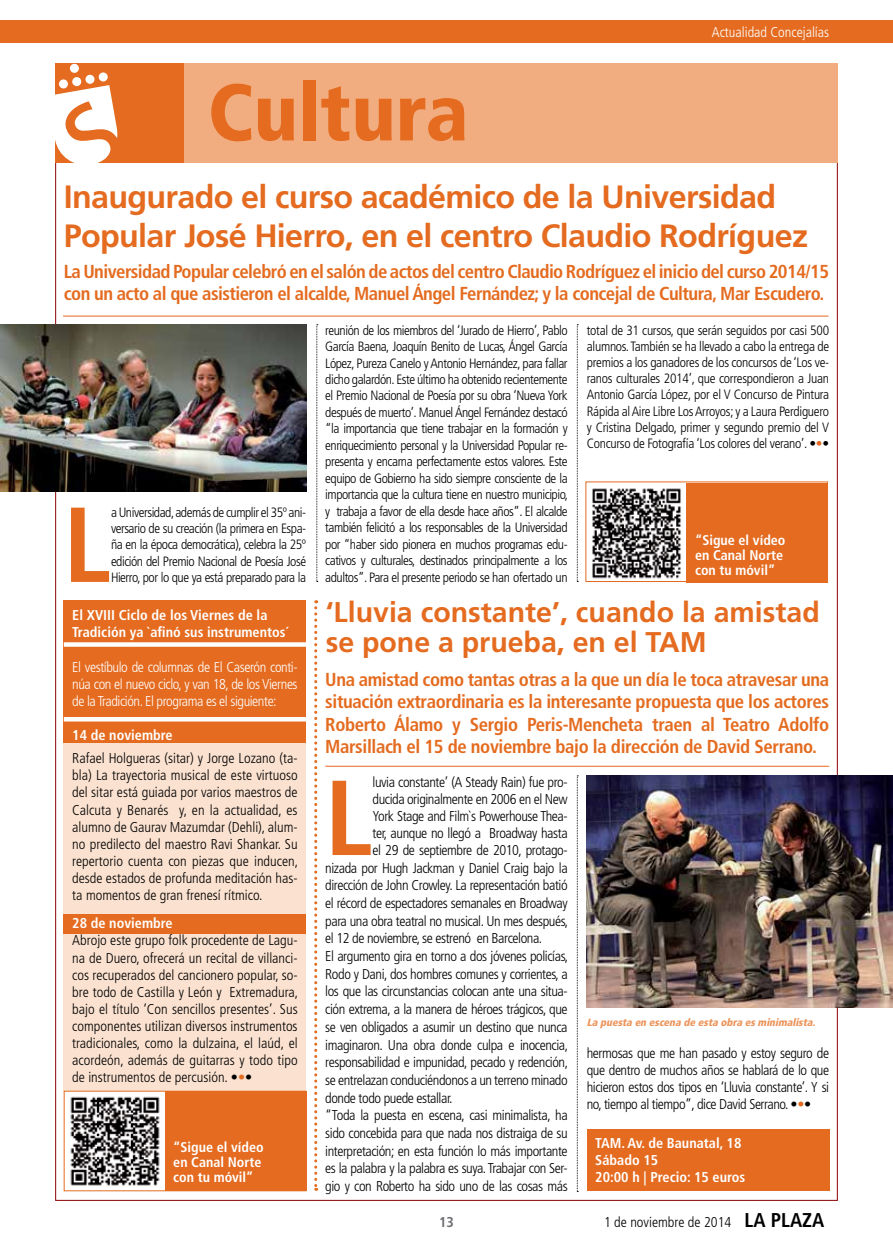
<style>
.page{position:relative;width:893px;height:1255px;background:#fff}
.page>*{position:absolute;margin:0;border:0;box-sizing:border-box;transform-origin:0 0}
.t1{font:700 condensed 106.35px "Frutiger LT Std";color:#e46b1f}
.t2{font:900 condensed 79.95px "Frutiger LT Std";color:#e46b1f}
.t3{font:700 32.25px/38.7px "Frutiger LT Std";letter-spacing:-.02em;color:#e46b1f}
.t4{font:700 28.5px/30px "Frutiger LT Std";color:#e46b1f}
.t5{font:700 condensed 18.75px/22.5px "Frutiger LT Std";letter-spacing:-.03em;color:#e46b1f;text-align:justify}
.t6{font:300 condensed 14.25px/17.1px "Frutiger LT Std";letter-spacing:-.03em;color:#000;text-align:justify}
.t7{font:700 condensed 14.25px/17.1px "Frutiger LT Std";color:#fff}
.t8{font:300 condensed 14.25px/17.1px "Frutiger LT Std";letter-spacing:-.03em;color:#fff;text-align:justify}
.t9{font:700 condensed 14.25px "Frutiger LT Std";color:#6d6e71}
.t10{font:700 condensed 14.1px/15px "Frutiger LT Std";color:#fff}
.t11{font:300 condensed 13.5px/16.5px "Frutiger LT Std";letter-spacing:-.035em;color:#000;text-align:justify}
.t12{font:italic 900 condensed 10.5px "Frutiger LT Std";color:#ec9257}
.s1{color:#e46b1f}
.s2{font-weight:700;font-size:19.95px}
</style>
<div class="page">
<div style="left:0;top:20px;width:893px;height:23px;background:#e46b1f"></div>
<div style="left:55px;top:64px;width:783px;height:99px;background:#f1ad7f"></div>
<div style="left:55px;top:64px;width:129px;height:99px;background:#e46b1f"></div>
<div style="left:72px;top:77px;width:10px;height:9px;background:#fff;border-radius:4px"></div>
<div style="left:70px;top:63px;width:9px;height:10px;background:#fff;border-radius:4px"></div>
<div style="left:59px;top:79px;width:9px;height:10px;background:#fff;border-radius:4px"></div>
<svg style="left:85px;top:74px;width:10px;height:10px"></svg>
<svg style="left:98px;top:72px;width:10px;height:10px"></svg>
<svg style="left:55px;top:85px;width:62px;height:83px"></svg>
<div style="left:64px;top:743px;width:242px;height:348px;background:#fbe2d0"></div>
<img style="left:70px;top:1096px;width:90px;height:90px">
<div style="left:165px;top:1091px;width:141px;height:99px;background:#e46b1f"></div>
<div style="left:64px;top:1090px;width:242px;height:101px;border:1px solid #e46b1f"></div>
<div style="left:64px;top:600px;width:242px;height:143px;background:#e46b1f"></div>
<div style="left:64px;top:913px;width:242px;height:20px;background:#e46b1f"></div>
<svg style="left:64px;top:642px;width:242px;height:4px"></svg>
<hr style="left:64px;top:717px;width:242px;height:4px;background:#fff">
<hr style="left:63px;top:316px;width:765px;height:1px;background:#e46b1f">
<hr style="left:325px;top:765px;width:504px;height:1px;background:#e46b1f">
<div style="left:587px;top:1128px;width:242px;height:62px;background:#e46b1f"></div>
<svg style="left:577px;top:775px;width:1px;height:417px"></svg>
<svg style="left:577px;top:324px;width:1px;height:258px"></svg>
<svg style="left:316px;top:324px;width:2px;height:258px"></svg>
<img style="left:587px;top:775px;width:306px;height:232px">
<img style="left:592px;top:483px;width:95px;height:100px">
<div style="left:687px;top:483px;width:141px;height:100px;background:#e46b1f"></div>
<div style="left:585px;top:481px;width:243px;height:101px;border:1px solid #e46b1f"></div>
<img style="left:1px;top:324px;width:305px;height:168px">
<svg style="left:314px;top:600px;width:3px;height:590px"></svg>
<img style="left:0;top:0;width:1px;height:1254px">
<h2 class="t2" style="left:208px;top:64px;width:262px">Cultura</h2>
<p class="t8" style="left:712px;top:24px;width:119px">Actualidad Concejalías</p>
<h3 class="t3" style="left:64px;top:178px;width:746px">Inaugurado el curso académico de la Universidad<br>Popular José Hierro, en el centro Claudio Rodríguez</h3>
<h3 class="t5" style="left:64px;top:260px;width:767px">La Universidad Popular celebró en el salón de actos del centro Claudio Rodríguez el inicio del curso 2014/15 con un acto al que asistieron el alcalde, Manuel Ángel Fernández; y la concejal de Cultura, Mar Escudero.</h3>
<h1 class="t1" style="left:64px;top:482px;width:40px">L</h1>
<p class="t11" style="left:111px;top:504px;width:197px">a Universidad, además de cumplir el 35º ani&shy;versario de su creación (la primera en Espa&shy;ña en la época democrática), celebra la 25º edición del Premio Nacional de Poesía José Hierro, por lo que ya está preparado para la</p>
<p class="t7" style="left:72px;top:607px;width:218px">El XVIII Ciclo de los Viernes de la<br>Tradición ya `afinó sus instrumentos´</p>
<p class="t8" style="left:72px;top:658px;width:227px">El vestíbulo de columnas de El Caserón conti&shy;núa con el nuevo ciclo, y van 18, de los Viernes de la Tradición. El programa es el siguiente:</p>
<p class="t7" style="left:72px;top:726px;width:102px">14 de noviembre</p>
<p class="t6" style="left:72px;top:750px;width:227px">Rafael Holgueras (sitar) y Jorge Lozano (ta&shy;bla) La trayectoria musical de este virtuoso del sitar está guiada por varios maestros de Calcuta y Benarés y, en la actualidad, es alumno de Gaurav Mazumdar (Dehli), alum&shy;no predilecto del maestro Ravi Shankar. Su repertorio cuenta con piezas que inducen, desde estados de profunda meditación has&shy;ta momentos de gran frenesí rítmico.</p>
<p class="t7" style="left:72px;top:914px;width:102px">28 de noviembre</p>
<p class="t6" style="left:72px;top:932px;width:227px">Abrojo este grupo folk procedente de Lagu&shy;na de Duero, ofrecerá un recital de villanci&shy;cos recuperados del cancionero popular, so&shy;bre todo de Castilla y León y Extremadura, bajo el título ‘Con sencillos presentes’. Sus componentes utilizan diversos instrumentos tradicionales, como la dulzaina, el laúd, el acordeón, además de guitarras y todo tipo de instrumentos de percusión. •<span class="s1">•</span>•</p>
<p class="t10" style="left:173px;top:1139px;width:92px">“Sigue el vídeo en Canal Norte con tu móvil”</p>
<p class="t11" style="left:325px;top:322px;width:244px">reunión de los miembros del ‘Jurado de Hierro’, Pablo García Baena, Joaquín Benito de Lucas, Ángel García López, Pureza Canelo y Antonio Hernández, para fallar dicho galardón. Este último ha obtenido recientemente el Premio Nacional de Poesía por su obra ‘N ueva York después de muerto’. Manuel Ángel Fernández destacó “la importancia que tiene trabajar en la formación y enriquecimiento personal y la Universidad Popular re&shy;presenta y encarna perfectamente estos valores. Este equipo de Gobierno ha sido siempre consciente de la importancia que la cultura tiene en nuestro municipio, y trabaja a favor de ella desde hace años”. El alcalde también felicitó a los responsables de la Universidad por “haber sido pionera en muchos programas edu&shy;cativos y culturales, destinados principalmente a los adultos”. Para el presente periodo se han ofertado un</p>
<p class="t11" style="left:587px;top:322px;width:244px">total de 31 cursos, que serán seguidos por casi 500 alumnos. También se ha llevado a cabo la entrega de premios a los ganadores de los concursos de ‘Los ve&shy;ranos culturales 2014’, que correspondieron a Juan Antonio García López, por el V Concurso de Pintura Rápida al Aire Libre Los Arroyos; y a Laura Perdiguero y Cristina Delgado, primer y segundo premio del V Concurso de Fotografía ‘Los colores del verano’. •<span class="s1">•</span>•</p>
<p class="t10" style="left:695px;top:532px;width:92px">“Sigue el vídeo en Canal Norte con tu móvil”</p>
<h3 class="t4" style="left:326px;top:597px;width:496px">‘Lluvia constante’, cuando la amistad se pone a prueba, en el TAM</h3>
<p class="t5" style="left:325px;top:668px;width:505px">Una amistad como tantas otras a la que un día le toca atravesar una situación extraordinaria es la interesante propuesta que los actores Roberto Álamo y Sergio Peris-Mencheta traen al Teatro Adolfo Marsillach el 15 de noviembre bajo la dirección de David Serrano.</p>
<h1 class="t1" style="left:325px;top:755px;width:40px">L</h1>
<p class="t6" style="left:372px;top:773px;width:197px">luvia constante’ (A Steady Rain) fue pro-</p>
<p class="t6" style="left:372px;top:790px;width:197px">ducida originalmente en 2006 en el New</p>
<p class="t6" style="left:372px;top:807px;width:197px">York Stage and Film`s Powerhouse Thea-</p>
<p class="t6" style="left:372px;top:824px;width:197px">ter, aunque no llegó a Broadway hasta</p>
<p class="t6" style="left:372px;top:841px;width:197px">el 29 de septiembre de 2010, protago-</p>
<p class="t6" style="left:325px;top:859px;width:244px">nizada por Hugh Jackman y Daniel Craig bajo la</p>
<p class="t6" style="left:325px;top:877px;width:244px">dirección de John Crowley. La representación batió</p>
<p class="t6" style="left:325px;top:894px;width:244px">el récord de espectadores semanales en Broadway</p>
<p class="t6" style="left:325px;top:912px;width:244px">para una obra teatral no musical. Un mes después,</p>
<p class="t6" style="left:325px;top:930px;width:219px">el 12 de noviembre, se estrenó en Barcelona.</p>
<p class="t6" style="left:325px;top:947px;width:244px">El argumento gira en torno a dos jóvenes policías,</p>
<p class="t6" style="left:325px;top:965px;width:244px">Rodo y Dani, dos hombres comunes y corrientes, a</p>
<p class="t6" style="left:325px;top:983px;width:244px">los que las circunstancias colocan ante una situa-</p>
<p class="t6" style="left:325px;top:1000px;width:244px">ción extrema, a la manera de héroes trágicos, que</p>
<p class="t6" style="left:325px;top:1018px;width:244px">se ven obligados a asumir un destino que nunca</p>
<p class="t6" style="left:325px;top:1036px;width:244px">imaginaron. Una obra donde culpa e inocencia,</p>
<p class="t6" style="left:325px;top:1053px;width:244px">responsabilidad e impunidad, pecado y redención,</p>
<p class="t6" style="left:325px;top:1071px;width:244px">se entrelazan conduciéndonos a un terreno minado</p>
<p class="t6" style="left:325px;top:1089px;width:129px">donde todo puede estallar.</p>
<p class="t6" style="left:325px;top:1106px;width:244px">“Toda la puesta en escena, casi minimalista, ha</p>
<p class="t6" style="left:325px;top:1124px;width:244px">sido concebida para que nada nos distraiga de su</p>
<p class="t6" style="left:325px;top:1142px;width:244px">interpretación; en esta función lo más importante</p>
<p class="t6" style="left:325px;top:1159px;width:244px">es la palabra y la palabra es suya. Trabajar con Ser-</p>
<p class="t6" style="left:325px;top:1177px;width:244px">gio y con Roberto ha sido uno de las cosas más</p>
<p class="t12" style="left:587px;top:1015px;width:233px">La puesta en escena de esta obra esminimalista.</p>
<p class="t6" style="left:587px;top:1044px;width:244px">hermosas que me han pasado y estoy seguro de que dentro de muchos años se hablará de lo que hicieron estos dos tipos en ‘Lluvia constante’. Y si no, tiempo al tiempo”, dice David Serrano. •<span class="s1">•</span>•</p>
<p class="t7" style="left:595px;top:1134px;width:10px">TAM</p>
<p class="t7" style="left:595px;top:1134px;width:152px;text-indent:26px">. Av. de Baunatal, 18<br>Sábado 15<br>20:00 h | Precio: 15 euros</p>
<p class="t9" style="left:439px;top:1213px;width:16px">13</p>
<p class="t6" style="left:604px;top:1213px;width:222px">1 de noviembre de 2014 <span class="s2">LA PLAZA</span></p>
</div>
